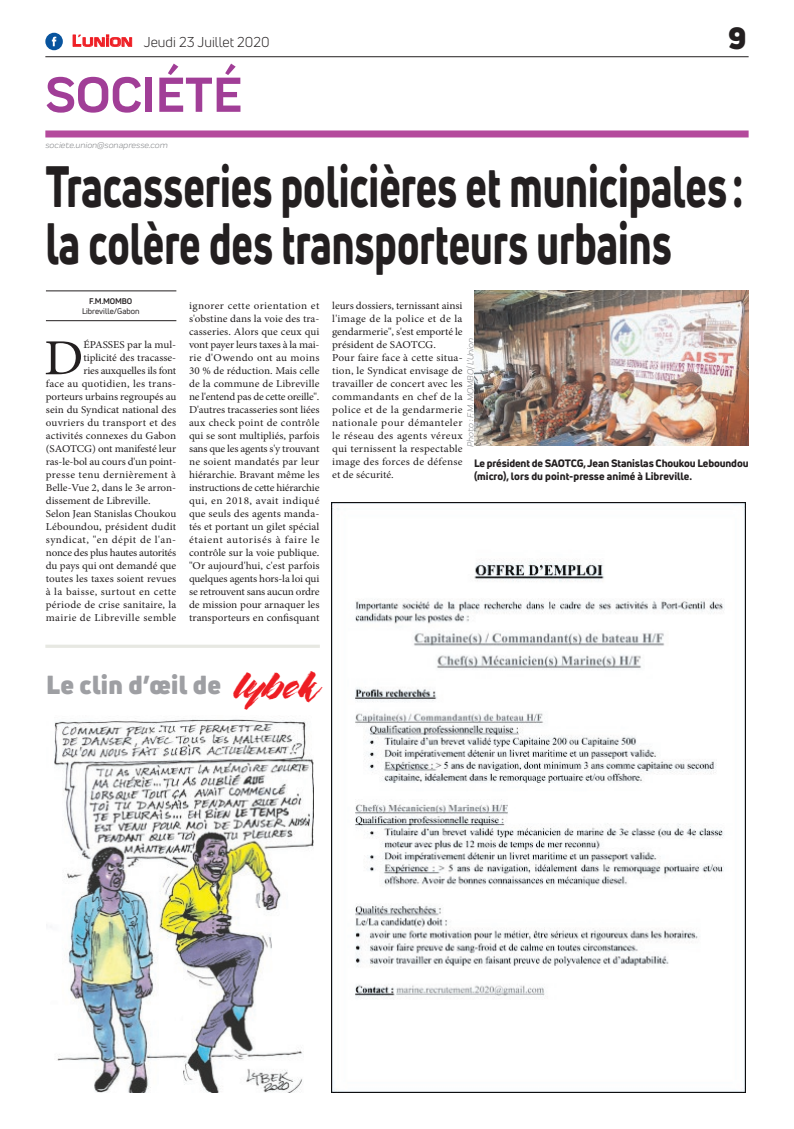
<style>
.page{position:relative;width:794px;height:1129px;background:#fff}
.page>*{position:absolute;margin:0;border:0;box-sizing:border-box;transform-origin:0 0}
.t1{font:800 57px/57px "Uni Neue";color:#231f20;scale:.71 1}
.t2{font:700 51px "Praktika";color:#a13e97}
.t3{font:50.5px "Minion Pro";color:#231f20;scale:1.06 1}
.t4{font:900 30px "Uni Neue";color:#231f20}
.t5{font:900 25.6px "Uni Neue";letter-spacing:.01em;color:#9e9fa3}
.t6{font:14px "Uni Neue";color:#231f20}
.t7{font:10.5px/13px "Minion Pro";letter-spacing:.005em;color:#231f20;text-align:justify;scale:1.06 1}
.t8{font:10.5px/13px "Minion Pro";letter-spacing:.005em;color:#231f20;scale:1.07 1}
.t9{font:800 10.5px/12.6px "Uni Neue";letter-spacing:-.01em;color:#231f20}
.t10{font:10.5px "Minion Pro";letter-spacing:.035em;color:#231f20;scale:1.06 1}
.t11{font:10.5px "Minion Pro";letter-spacing:-.015em;color:#231f20;scale:1.06 1}
.t12{font:10.5px "Minion Pro";letter-spacing:-.025em;color:#231f20;scale:1.06 1}
.t13{font:10.5px "Minion Pro";letter-spacing:.025em;color:#231f20;scale:1.06 1}
.t14{font:10.5px "Minion Pro";letter-spacing:.04em;color:#231f20;scale:1.06 1}
.t15{font:italic 9px "Praktika";color:#818386}
.t16{font:8px "Uni Neue";color:#231f20}
.t17{font:700 8px "Uni Neue";letter-spacing:-.02em;color:#231f20}
.s1{font-family:"Eurostile";font-weight:600;font-size:15px;color:#ee1d23}
.s2{font-family:"Eurostile";font-weight:600;font-size:11.4px;color:#ee1d23}
.s3{font-family:"The Flower City";font-weight:400;font-size:40.3px;color:#ee1d23}
</style>
<div class="page">
<hr style="left:45px;top:56px;width:703px;height:1px;background:#231f20">
<div style="left:45px;top:130px;width:703px;height:7px;background:#b44a9c"></div>
<svg style="left:72px;top:34px;width:60px;height:13px"></svg>
<div style="left:45px;top:33px;width:18px;height:17px;background:#08549e;border-radius:50%"></div>
<svg style="left:52px;top:37px;width:4px;height:9px"></svg>
<hr style="left:45px;top:644px;width:275px;height:3px;background:#e7e8e2">
<img style="left:54px;top:719px;width:259px;height:372px">
<img style="left:331px;top:502px;width:414px;height:589px">
<hr style="left:46px;top:320px;width:130px;height:1px;background:#231f20">
<hr style="left:46px;top:291px;width:130px;height:1px;background:#231f20">
<img style="left:474px;top:291px;width:274px;height:154px">
<h3 class="t6" style="left:72px;top:33px;width:199px"><span class="s1">L</span><span class="s2">UNION</span> Jeudi 23 Juillet 2020</h3>
<h2 class="t2" style="left:45px;top:54px;width:198px">SOCIÉTÉ</h2>
<p class="t15" style="left:45px;top:139px;width:124px">societe.union@sonapresse.com</p>
<h3 class="t4" style="left:728px;top:17px;width:20px">9</h3>
<h1 class="t1" style="left:46px;top:157px;width:984px">Tracasseries policières et municipales : la colère des transporteurs urbains</h1>
<p class="t17" style="left:89px;top:296px;width:45px">F.M.MOMBO</p>
<p class="t16" style="left:82px;top:306px;width:59px">Libreville/Gabon</p>
<p class="t7" style="left:189px;top:299px;width:125px">ignorer cette orientation et s'obstine dans la voie des tra&shy;casseries. Alors que ceux qui vont payer leurs taxes à la mai&shy;rie d'Owendo ont au moins 30 % de réduction. Mais celle de la commune de Libreville ne l'entend pas de cette oreille".<br>D'autres tracasseries sont liées aux check point de contrôle qui se sont multipliés, parfois sans que les agents s'y trouvant ne soient mandatés par leur hiérarchie. Bravant même les instructions de cette hiérarchie qui, en 2018, avait indiqué que seuls des agents manda&shy;tés et portant un gilet spécial étaient autorisés à faire le contrôle sur la voie publique. "Or aujourd'hui, c'est parfois quelques agents hors-la loi qui se retrouvent sans aucun ordre de mission pour arnaquer les transporteurs en confisquant</p>
<p class="t8" style="left:332px;top:299px;width:123px">leurs dossiers, ternissant ainsi l'image de la police et de la gendarmerie", s'est emporté le président de SAOTCG.<br>Pour faire face à cette situa&shy;tion, le Syndicat envisage de travailler de concert avec les commandants en chef de la police et de la gendarmerie nationale pour démanteler le réseau des agents véreux qui ternissent la respectable image des forces de défense et de sécurité.</p>
<p class="t15" style="left:464px;top:446px;width:111px;rotate:-90deg">Photo : F. M. MOMBO/ L’Union</p>
<h3 class="t3" style="left:44px;top:324px;width:39px">D</h3>
<p class="t7" style="left:83px;top:338px;width:89px">ÉPASSES par la mul-</p>
<p class="t7" style="left:83px;top:351px;width:89px">tiplicité des tracasse-</p>
<p class="t11" style="left:83px;top:364px;width:89px">ries auxquelles ils font</p>
<p class="t13" style="left:46px;top:377px;width:125px">face au quotidien, les trans-</p>
<p class="t7" style="left:46px;top:390px;width:125px">porteurs urbains regroupés au</p>
<p class="t7" style="left:46px;top:403px;width:125px">sein du Syndicat national des</p>
<p class="t7" style="left:46px;top:416px;width:124px">ouvriers du transport et des</p>
<p class="t7" style="left:46px;top:429px;width:124px">activités connexes du Gabon</p>
<p class="t11" style="left:46px;top:442px;width:125px">(SAOTCG) ont manifesté leur</p>
<p class="t7" style="left:46px;top:455px;width:125px">ras-le-bol au cours d'un point-</p>
<p class="t10" style="left:46px;top:468px;width:124px">presse tenu dernièrement à</p>
<p class="t7" style="left:46px;top:481px;width:125px">Belle-Vue 2, dans le 3e arron-</p>
<p class="t7" style="left:46px;top:494px;width:100px">dissement de Libreville.</p>
<p class="t7" style="left:46px;top:507px;width:125px">Selon Jean Stanislas Choukou</p>
<p class="t7" style="left:46px;top:520px;width:125px">Léboundou, président dudit</p>
<p class="t14" style="left:46px;top:533px;width:125px">syndicat, "en dépit de l'an-</p>
<p class="t12" style="left:46px;top:546px;width:124px">nonce des plus hautes autorités</p>
<p class="t7" style="left:46px;top:559px;width:125px">du pays qui ont demandé que</p>
<p class="t7" style="left:46px;top:572px;width:125px">toutes les taxes soient revues</p>
<p class="t10" style="left:46px;top:585px;width:125px">à la baisse, surtout en cette</p>
<p class="t7" style="left:46px;top:598px;width:125px">période de crise sanitaire, la</p>
<p class="t10" style="left:46px;top:611px;width:125px">mairie de Libreville semble</p>
<p class="t9" style="left:474px;top:457px;width:276px">Le président de SAOTCG, Jean Stanislas Choukou Leboundou (micro), lors du point-presse animé à Libreville.</p>
<h3 class="t5" style="left:46px;top:667px;width:271px">Le clin d’œil de <span class="s3">lybek</span></h3>
</div>
